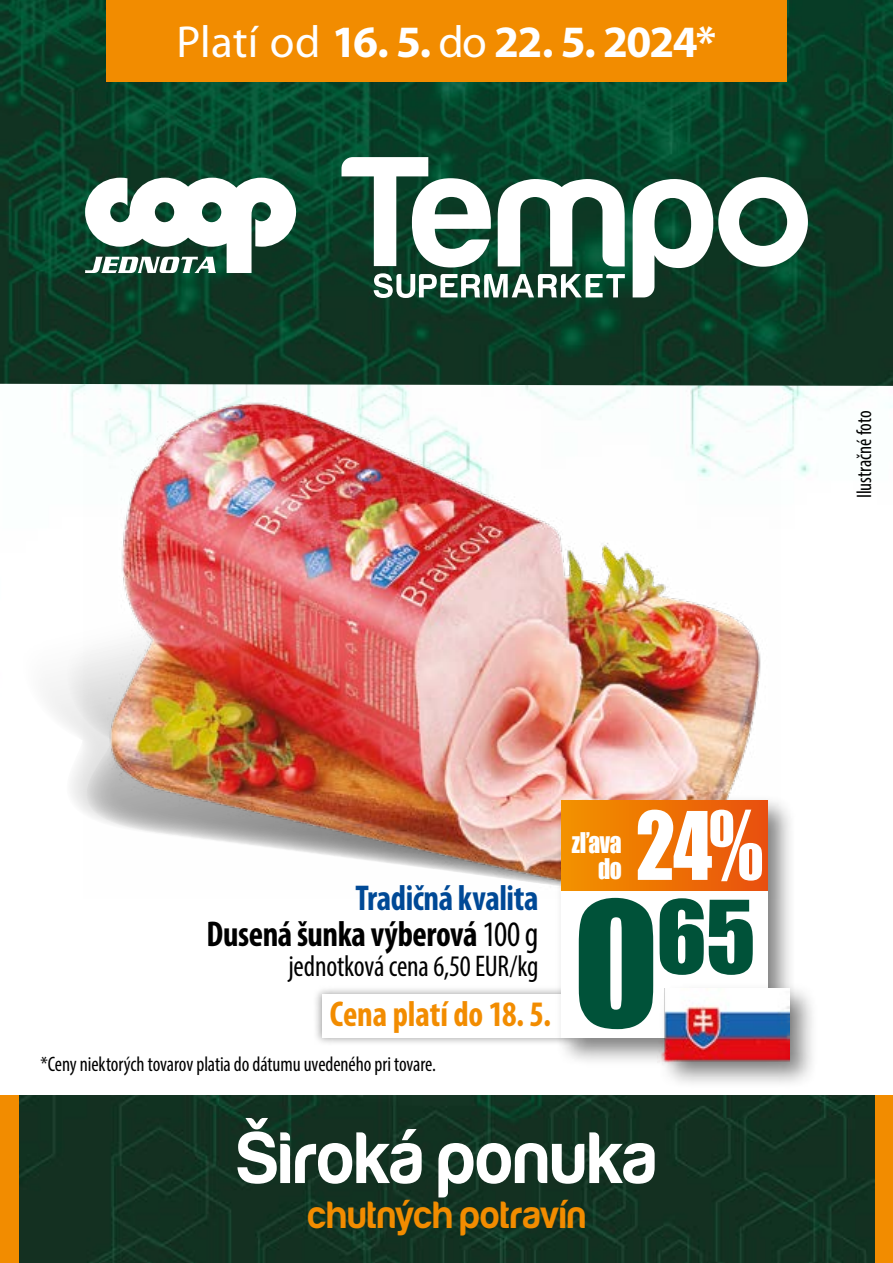
<style>
.page{position:relative;width:893px;height:1263px;background:#fff}
.page>*{position:absolute;margin:0;border:0;box-sizing:border-box;transform-origin:0 0}
.t1{font:93.3px "Impact";color:#005239}
.t2{font:87.15px "Impact";color:#fff;scale:.9 1}
.t3{font:700 75.3px "Harabara CE";color:#fff;scale:.95 1}
.t4{font:700 45px "Myriad Pro";letter-spacing:-.04em;color:#fff}
.t5{font:700 39.3px "Harabara CE";letter-spacing:.01em;color:#f28c00;scale:.95 1}
.t6{font:700 condensed 36px/36px "Myriad Pro";letter-spacing:-.015em;color:#000;text-align:right;scale:.95 1}
.t7{font:700 condensed 36px "Myriad Pro";letter-spacing:-.005em;color:#f28c00;scale:.95 1}
.t8{font:condensed 30px "Myriad Pro";letter-spacing:-.01em;color:#000;scale:.95 1}
.t9{font:26.1px/26.1px "Impact";letter-spacing:-.025em;color:#fff;text-align:right;scale:.9 1}
.t10{font:condensed 21px "Myriad Pro";letter-spacing:-.005em;color:#000;scale:.95 1}
.s1{font-weight:400}
.s2{color:#004996}
.s3{font-size:159.9px}
</style>
<div class="page">
<img style="left:0;top:0;width:893px;height:386px">
<svg style="left:374px;top:273px;width:251px;height:25px"></svg>
<svg style="left:498px;top:179px;width:127px;height:87px"></svg>
<svg style="left:633px;top:177px;width:175px;height:120px"></svg>
<svg style="left:341px;top:157px;width:150px;height:110px"></svg>
<svg style="left:85px;top:178px;width:211px;height:95px"></svg>
<div style="left:106px;top:0;width:681px;height:82px;background:#f28c00"></div>
<img style="left:18px;top:1096px;width:857px;height:167px">
<div style="left:875px;top:1096px;width:18px;height:167px;background:#f28c00"></div>
<div style="left:0;top:1096px;width:18px;height:167px;background:#f28c00"></div>
<svg style="left:48px;top:660px;width:35px;height:150px"></svg>
<img style="left:83px;top:386px;width:697px;height:499px">
<div style="left:313px;top:985px;width:270px;height:62px;background:#000;opacity:.4"></div>
<div style="left:322px;top:994px;width:252px;height:44px;background:#fff"></div>
<div style="left:555px;top:794px;width:242px;height:273px;background:#000;opacity:.5"></div>
<div style="left:561px;top:889px;width:206px;height:149px;background:#fff"></div>
<div style="left:561px;top:801px;width:206px;height:89px;background:linear-gradient(to right,#f39300,#e9500d)"></div>
<div style="left:657px;top:982px;width:162px;height:108px;background:#000;opacity:.5"></div>
<img style="left:657px;top:988px;width:132px;height:77px">
<h3 class="t4" style="left:177px;top:13px;width:541px"><span class="s1">Platí od</span> 16. 5. <span class="s1">do</span> 22. 5. 2024*</h3>
<p class="t10" style="left:851px;top:498px;width:93px;rotate:-90deg">Ilustračné foto</p>
<h3 class="t6" style="left:207px;top:880px;width:351px"><span class="s2">Tradičná kvalita<br></span>Dusená šunka výberová <span class="s1">100 g</span></h3>
<h3 class="t8" style="left:288px;top:948px;width:265px">jednotková cena 6,50 EUR/kg</h3>
<h3 class="t7" style="left:330px;top:991px;width:234px">Cena platí do 18. 5.</h3>
<p class="t10" style="left:40px;top:1051px;width:418px">*Ceny niektorých tovarov platia do dátumu uvedeného pri tovare.</p>
<p class="t9" style="left:572px;top:829px;width:57px">zľava do</p>
<h2 class="t2" style="left:636px;top:778px;width:143px">24%</h2>
<h1 class="t1" style="left:573px;top:864px;width:184px"><span class="s3">0</span>65</h1>
<h3 class="t3" style="left:236px;top:1117px;width:444px">Široká ponuka</h3>
<h3 class="t5" style="left:307px;top:1193px;width:295px">chutných potravín</h3>
</div>
